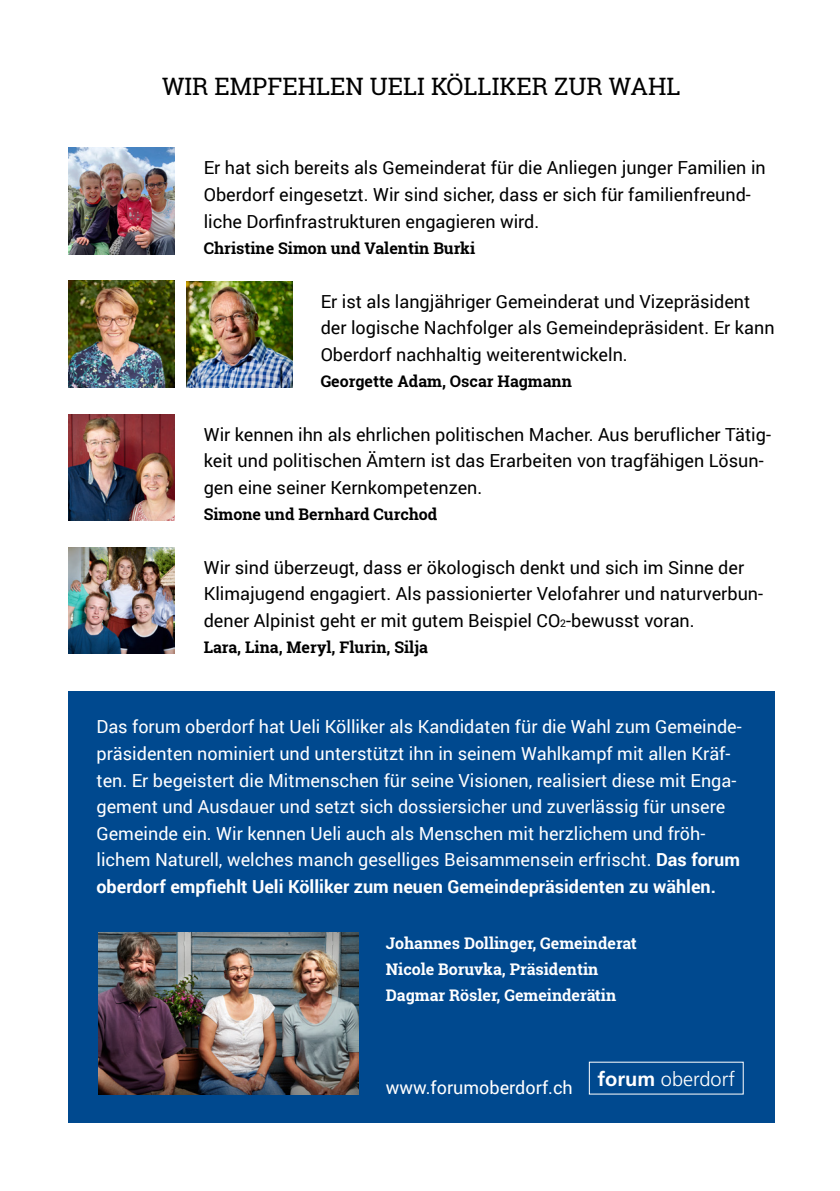
<style>
.page{position:relative;width:840px;height:1191px;background:#fff}
.page>*{position:absolute;margin:0;border:0;box-sizing:border-box;transform-origin:0 0}
.t1{font:24px "Roboto Slab";color:#000}
.t2{font:300 20px "Frutiger";color:#fff}
.t3{font:18px/26.6px "Roboto";color:#000}
.t4{font:18px/26.6px "Roboto";color:#fff}
.t5{font:700 16px "Roboto Slab";color:#000}
.t6{font:700 16px/26px "Roboto Slab";color:#fff}
.s1{font-size:10.4px}
.s2{font-weight:700}
</style>
<div class="page">
<div style="left:68px;top:691px;width:706px;height:432px;background:#00498f"></div>
<img style="left:68px;top:281px;width:106px;height:106px">
<img style="left:68px;top:148px;width:106px;height:106px">
<img style="left:68px;top:414px;width:106px;height:106px">
<img style="left:68px;top:547px;width:106px;height:106px">
<img style="left:98px;top:932px;width:260px;height:162px">
<img style="left:186px;top:281px;width:106px;height:106px">
<h1 class="t1" style="left:162px;top:72px;width:520px">WIR EMPFEHLEN UELI KÖLLIKER ZUR WAHL</h1>
<p class="t3" style="left:204px;top:156px;width:563px">Er hat sich bereits als Gemeinderat für die Anliegen junger Familien in<br>Oberdorf eingesetzt. Wir sind sicher, dass er sich für familienfreund&shy;liche Dorfinfrastrukturen engagieren wird.</p>
<p class="t5" style="left:204px;top:242px;width:273px">Christine Simon und Valentin Burki</p>
<p class="t3" style="left:320px;top:289px;width:455px">Er ist als langjähriger Gemeinderat und Vizepräsident der logische Nachfolger als Gemeindepräsident. Er kann<br>Oberdorf nachhaltig weiterentwickeln.</p>
<p class="t5" style="left:320px;top:375px;width:253px">Georgette Adam, Oscar Hagmann</p>
<p class="t3" style="left:204px;top:420px;width:568px">Wir kennen ihn als ehrlichen politischen Macher. Aus beruflicher Tätig&shy;keit und politischen Ämtern ist das Erarbeiten von tragfähigen Lösun&shy;gen eine seiner Kernkompetenzen.</p>
<p class="t5" style="left:204px;top:508px;width:235px">Simone und Bernhard Curchod</p>
<p class="t3" style="left:204px;top:555px;width:560px">Wir sind überzeugt, dass er ökologisch denkt und sich im Sinne der<br>Klimajugend engagiert. Als passionierter Velofahrer und naturverbun&shy;dener Alpinist geht er mit gutem Beispiel CO<span class="s1">2</span>-bewusst voran.</p>
<p class="t5" style="left:204px;top:641px;width:225px">Lara, Lina, Meryl, Flurin, Silja</p>
<p class="t4" style="left:96px;top:715px;width:646px">Das forum oberdorf hat Ueli Kölliker als Kandidaten für die Wahl zum Gemeinde&shy;präsidenten nominiert und unterstützt ihn in seinem Wahlkampf mit allen Kräf&shy;ten. Er begeistert die Mitmenschen für seine Visionen, realisiert diese mit Enga&shy;gement und Ausdauer und setzt sich dossiersicher und zuverlässig für unsere Gemeinde ein. Wir kennen Ueli auch als Menschen mit herzlichem und fröh&shy;lichem Naturell, welches manch geselliges Beisammensein erfrischt. <span class="s2">Das forum oberdorf empfiehlt Ueli Kölliker zum neuen Gemeindepräsidenten zu wählen.</span></p>
<p class="t6" style="left:386px;top:931px;width:252px">Johannes Dollinger, Gemeinderat<br>Nicole Boruvka, Präsidentin<br>Dagmar Rösler, Gemeinderätin</p>
<p class="t4" style="left:386px;top:1075px;width:188px">www.forumoberdorf.ch</p>
<p class="t2" style="left:597px;top:1067px;width:139px"><span class="s2">forum</span> oberdorf</p>
</div>
